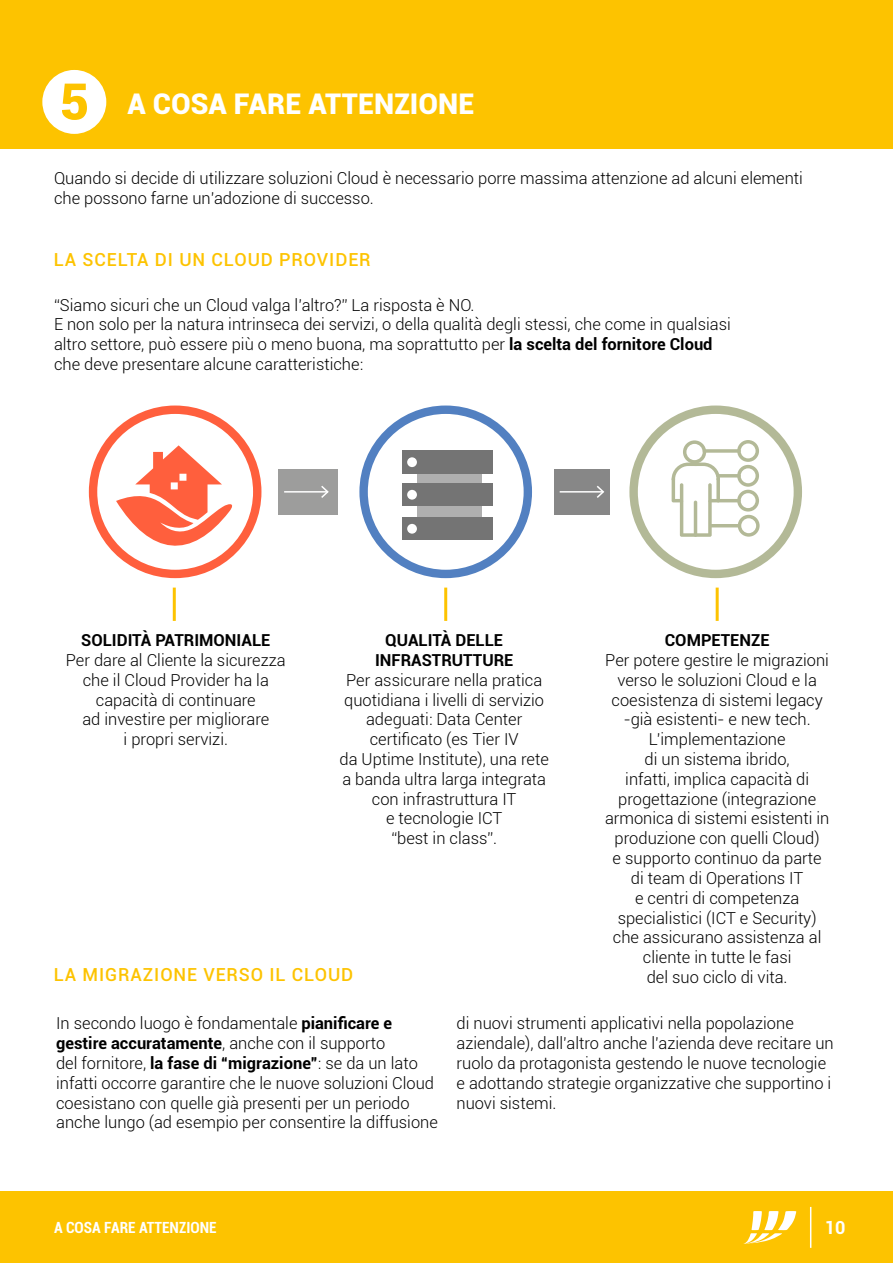
<style>
.page{position:relative;width:893px;height:1263px;background:#fff}
.page>*{position:absolute;margin:0;border:0;box-sizing:border-box;transform-origin:0 0}
.t1{font:900 28.5px "Roboto";color:#fff}
.t2{font:500 18px "Roboto";letter-spacing:.05em;color:#fdc300}
.t3{font:700 18px "Roboto";color:#fff}
.t4{font:300 16.5px/19.8px "Roboto";color:#000}
.t5{font:700 16.5px/19.8px "Roboto";color:#000;text-align:center}
.t6{font:700 condensed 15.45px "Roboto";color:#fff}
.s1{font-size:50.4px;color:#fdc300}
.s2{font-weight:700}
</style>
<div class="page">
<div style="left:417px;top:458px;width:65px;height:72px;background:#afafaf"></div>
<div style="left:278px;top:469px;width:59px;height:45px;background:#9d9d9c"></div>
<div style="left:554px;top:469px;width:56px;height:45px;background:#878787"></div>
<div style="left:89px;top:405px;width:172px;height:173px;border:8px solid #ff5f3d;border-radius:50%"></div>
<div style="left:359px;top:405px;width:173px;height:173px;border:8px solid #5280c1;border-radius:50%"></div>
<div style="left:629px;top:405px;width:173px;height:173px;border:8px solid #b3b997;border-radius:50%"></div>
<hr style="left:173px;top:588px;width:3px;height:33px;background:#fdc300">
<hr style="left:444px;top:588px;width:3px;height:33px;background:#fdc300">
<hr style="left:716px;top:588px;width:3px;height:33px;background:#fdc300">
<hr style="left:284px;top:491px;width:44px;height:2px;background:#fff">
<svg style="left:320px;top:486px;width:9px;height:12px"></svg>
<hr style="left:560px;top:491px;width:43px;height:2px;background:#fff">
<svg style="left:595px;top:486px;width:10px;height:12px"></svg>
<svg style="left:672px;top:440px;width:48px;height:97px"></svg>
<svg style="left:737px;top:440px;width:23px;height:97px"></svg>
<svg style="left:703px;top:449px;width:38px;height:4px"></svg>
<hr style="left:716px;top:474px;width:25px;height:3px;background:#b3b997;border-radius:2px">
<hr style="left:716px;top:499px;width:25px;height:3px;background:#b3b997;border-radius:2px">
<hr style="left:709px;top:524px;width:32px;height:3px;background:#b3b997;border-radius:2px">
<svg style="left:116px;top:445px;width:120px;height:116px"></svg>
<div style="left:402px;top:483px;width:90px;height:23px;background:#747474"></div>
<div style="left:402px;top:450px;width:90px;height:23px;background:#747474"></div>
<div style="left:402px;top:451px;width:90px;height:23px;background:#747474"></div>
<div style="left:402px;top:517px;width:90px;height:23px;background:#747474"></div>
<div style="left:407px;top:457px;width:10px;height:10px;background:#fff;border-radius:50%"></div>
<div style="left:407px;top:490px;width:10px;height:10px;background:#fff;border-radius:50%"></div>
<div style="left:407px;top:524px;width:10px;height:10px;background:#fff;border-radius:50%"></div>
<div style="left:0;top:0;width:893px;height:149px;background:#fdc300"></div>
<div style="left:42px;top:70px;width:64px;height:64px;background:#fff;border-radius:50%"></div>
<div style="left:0;top:1192px;width:893px;height:71px;background:#fdc300"></div>
<svg style="left:743px;top:1211px;width:53px;height:33px"></svg>
<hr style="left:810px;top:1207px;width:1px;height:41px;background:#fff">
<h1 class="t1" style="left:60px;top:84px;width:416px"><span class="s1">5</span> A COSA FARE ATTENZIONE</h1>
<p class="t4" style="left:54px;top:168px;width:750px">Quando si decide di utilizzare soluzioni Cloud è necessario porre massima attenzione ad alcuni elementi che possono farne un’adozione di successo.</p>
<p class="t2" style="left:54px;top:247px;width:318px">LA SCELTA DI UN CLOUD PROVIDER</p>
<p class="t4" style="left:54px;top:294px;width:678px">“Siamo sicuri che un Cloud valga l’altro?” La risposta è NO.<br>E non solo per la natura intrinseca dei servizi, o della qualità degli stessi, che come in qualsiasi altro settore, può essere più o meno buona, ma soprattutto per <span class="s2">la scelta del fornitore Cloud </span>che deve presentare alcune caratteristiche:</p>
<p class="t5" style="left:81px;top:630px;width:191px">SOLIDITÀ PATRIMONIALE</p>
<p class="t4" style="left:66px;top:650px;width:221px;text-align:center">Per dare al Cliente la sicurezza che il Cloud Provider ha la capacità di continuare<br>ad investire per migliorare<br>i propri servizi.</p>
<p class="t5" style="left:375px;top:630px;width:140px">QUALITÀ DELLE<br>INFRASTRUTTURE</p>
<p class="t4" style="left:339px;top:669px;width:211px;text-align:center">Per assicurare nella pratica quotidiana i livelli di servizio adeguati: Data Center certificato (es Tier IV<br>da Uptime Institute), una rete a banda ultra larga integrata con infrastruttura IT<br>e tecnologie ICT<br>“best in class”.</p>
<p class="t2" style="left:54px;top:962px;width:301px">LA MIGRAZIONE VERSO IL CLOUD</p>
<p class="t5" style="left:665px;top:630px;width:106px">COMPETENZE</p>
<p class="t4" style="left:605px;top:650px;width:226px;text-align:center">Per potere gestire le migrazioni verso le soluzioni Cloud e la coesistenza di sistemi legacy -già esistenti- e new tech.<br>L’implementazione<br>di un sistema ibrido,<br>infatti, implica capacità di progettazione (integrazione armonica di sistemi esistenti in produzione con quelli Cloud)<br>e supporto continuo da parte di team di Operations IT<br>e centri di competenza specialistici (ICT e Security) che assicurano assistenza al cliente in tutte le fasi<br>del suo ciclo di vita.</p>
<p class="t4" style="left:56px;top:1013px;width:383px">In secondo luogo è fondamentale <span class="s2">pianificare e gestire accuratamente</span>, anche con il supporto<br>del fornitore, <span class="s2">la fase di “migrazione”</span>: se da un lato infatti occorre garantire che le nuove soluzioni Cloud coesistano con quelle già presenti per un periodo anche lungo (ad esempio per consentire la diffusione</p>
<p class="t4" style="left:457px;top:1013px;width:379px">di nuovi strumenti applicativi nella popolazione aziendale), dall’altro anche l’azienda deve recitare un ruolo da protagonista gestendo le nuove tecnologie e adottando strategie organizzative che supportino i nuovi sistemi.</p>
<p class="t6" style="left:54px;top:1217px;width:164px">A COSA FARE ATTENZIONE</p>
<p class="t3" style="left:825px;top:1215px;width:22px">10</p>
</div>
